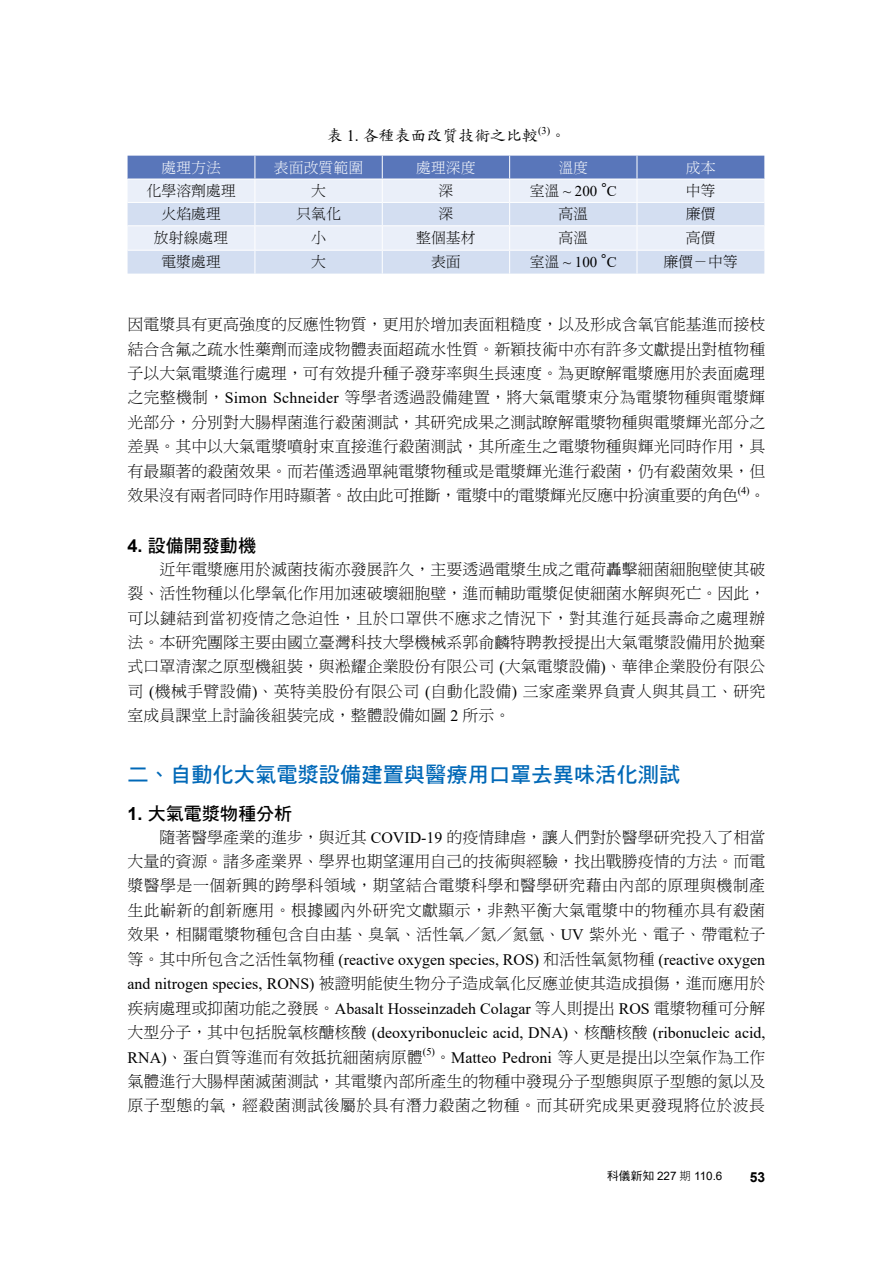
<style>
.page{position:relative;width:893px;height:1263px;background:#fff}
.page>*{position:absolute;margin:0;border:0;box-sizing:border-box;transform-origin:0 0}
.t1{font:21.3px "DF Hei Std W7";color:#0068b7}
.t2{font:18px "DF Hei Std W7";color:#000}
.t3{font:15.9px/24.5px "DF Ming Std W3";letter-spacing:.005em;color:#000;text-align:justify}
.t4{font:15.9px/24.5px "Times New Roman";color:#000}
.t5{font:15.9px "DF Kai Shu Std W5";color:#000}
.t6{font:14.85px "DF Ming Std W3";color:#000}
.t7{font:14.85px "DF Ming Std W3";color:#fff}
.t8{font:14.85px "Times New Roman";color:#000}
.t9{font:700 13.8px "Arial";color:#000}
.t10{font:11.7px "Arial";color:#000}
.t11{font:10.35px "Times New Roman";color:#000}
.s1{font-family:"Times New Roman"}
.s2{font-family:"DF Ming Std W3"}
.s3{font-family:"Arial"}
.s4{font-family:"Arial";font-weight:700}
.s5{font-family:"DF Hei Std W5"}
.s6{font-family:"DF Hei Std W3"}
</style>
<div class="page">
<svg style="left:128px;top:156px;width:636px;height:118px;background:#c6d2ea"></svg>
<p class="t5" style="left:327px;top:127px;width:213px">表 <span class="s1">1.</span> 各種表面改質技術之比較</p>
<p class="t11" style="left:538px;top:123px;width:14px">(3)</p>
<p class="t5" style="left:550px;top:127px;width:17px">。</p>
<p class="t7" style="left:161px;top:159px;width:61px">處理方法</p>
<p class="t7" style="left:274px;top:159px;width:91px">表面改質範圍</p>
<p class="t7" style="left:416px;top:159px;width:61px">處理深度</p>
<p class="t7" style="left:558px;top:159px;width:31px">溫度</p>
<p class="t7" style="left:686px;top:159px;width:31px">成本</p>
<p class="t6" style="left:147px;top:183px;width:91px">化學溶劑處理</p>
<p class="t6" style="left:311px;top:183px;width:16px">大</p>
<p class="t6" style="left:438px;top:183px;width:16px">深</p>
<p class="t8" style="left:530px;top:181px;width:89px"><span class="s2">室溫</span> ~ 200 <span class="s3">°</span>C</p>
<p class="t6" style="left:686px;top:183px;width:31px">中等</p>
<p class="t6" style="left:161px;top:206px;width:61px">火焰處理</p>
<p class="t6" style="left:296px;top:206px;width:46px">只氧化</p>
<p class="t6" style="left:438px;top:206px;width:16px">深</p>
<p class="t6" style="left:558px;top:206px;width:31px">高溫</p>
<p class="t6" style="left:686px;top:206px;width:31px">廉價</p>
<p class="t6" style="left:154px;top:230px;width:76px">放射線處理</p>
<p class="t6" style="left:311px;top:230px;width:16px">小</p>
<p class="t6" style="left:416px;top:230px;width:61px">整個基材</p>
<p class="t6" style="left:558px;top:230px;width:31px">高溫</p>
<p class="t6" style="left:686px;top:230px;width:31px">高價</p>
<p class="t6" style="left:161px;top:254px;width:61px">電漿處理</p>
<p class="t6" style="left:311px;top:254px;width:16px">大</p>
<p class="t6" style="left:431px;top:254px;width:31px">表面</p>
<p class="t8" style="left:530px;top:252px;width:89px"><span class="s2">室溫</span> ~ 100 <span class="s3">°</span>C</p>
<p class="t6" style="left:663px;top:254px;width:76px">廉價－中等</p>
<p class="t3" style="left:128px;top:312px;width:639px">因電漿具有更高強度的反應性物質，更用於增加表面粗糙度，以及形成含氧官能基進而接枝結合含氟之疏水性藥劑而達成物體表面超疏水性質。新穎技術中亦有許多文獻提出對植物種子以大氣電漿進行處理，可有效提升種子發芽率與生長速度。為更瞭解電漿應用於表面處理之完整機制，<span class="s1">Simon Schneider</span> 等學者透過設備建置，將大氣電漿束分為電漿物種與電漿輝光部分，分別對大腸桿菌進行殺菌測試，其研究成果之測試瞭解電漿物種與電漿輝光部分之差異。其中以大氣電漿噴射束直接進行殺菌測試，其所產生之電漿物種與輝光同時作用，具有最顯著的殺菌效果。而若僅透過單純電漿物種或是電漿輝光進行殺菌，仍有殺菌效果，但效果沒有兩者同時作用時顯著。故由此可推斷，電漿中的電漿輝光反應中扮演重要的角色</p>
<p class="t11" style="left:738px;top:483px;width:13px">(4)</p>
<p class="t3" style="left:749px;top:483px;width:17px">。</p>
<p class="t2" style="left:128px;top:536px;width:130px"><span class="s4">4.</span> 設備開發動機</p>
<p class="t3" style="left:128px;top:556px;width:639px;text-indent:32px">近年電漿應用於滅菌技術亦發展許久，主要透過電漿生成之電荷轟擊細菌細胞壁使其破裂、活性物種以化學氧化作用加速破壞細胞壁，進而輔助電漿促使細菌水解與死亡。因此，可以鏈結到當初疫情之急迫性，且於口罩供不應求之情況下，對其進行延長壽命之處理辦法。本研究團隊主要由國立臺灣科技大學機械系郭俞麟特聘教授提出大氣電漿設備用於拋棄式口罩清潔之原型機組裝，與淞耀企業股份有限公司 <span class="s1">(</span>大氣電漿設備<span class="s1">)</span>、華律企業股份有限公司 <span class="s1">(</span>機械手臂設備<span class="s1">)</span>、英特美股份有限公司 <span class="s1">(</span>自動化設備<span class="s1">)</span> 三家產業界負責人與其員工、研究室成員課堂上討論後組裝完成，整體設備如圖 <span class="s1">2</span> 所示。</p>
<h1 class="t1" style="left:128px;top:763px;width:554px">二、自動化大氣電漿設備建置與醫療用口罩去異味活化測試</h1>
<p class="t2" style="left:128px;top:804px;width:166px"><span class="s4">1.</span> 大氣電漿物種分析</p>
<p class="t3" style="left:128px;top:824px;width:639px;text-indent:32px">隨著醫學產業的進步，與近其 <span class="s1">COVID-19</span> 的疫情肆虐，讓人們對於醫學研究投入了相當大量的資源。諸多產業界、學界也期望運用自己的技術與經驗，找出戰勝疫情的方法。而電漿醫學是一個新興的跨學科領域，期望結合電漿科學和醫學研究藉由內部的原理與機制產生此嶄新的創新應用。根據國內外研究文獻顯示，非熱平衡大氣電漿中的物種亦具有殺菌效果，相關電漿物種包含自由基、臭氧、活性氧／氮／氮氫、<span class="s1">UV</span> 紫外光、電子、帶電粒子</p>
<p class="t4" style="left:128px;top:947px;width:639px"><span class="s2">等。其中所包含之活性氧物種</span> (reactive oxygen species, ROS) <span class="s2">和活性氧氮物種</span> (reactive oxygen</p>
<p class="t3" style="left:128px;top:971px;width:639px"><span class="s1">and nitrogen species, RONS)</span> 被證明能使生物分子造成氧化反應並使其造成損傷，進而應用於</p>
<p class="t4" style="left:128px;top:995px;width:639px"><span class="s2">疾病處理或抑菌功能之發展。</span>Abasalt Hosseinzadeh Colagar <span class="s2">等人則提出</span> ROS <span class="s2">電漿物種可分解大型分子，其中包括脫氧核醣核酸</span> (deoxyribonucleic acid, DNA)<span class="s2">、核醣核酸</span> (ribonucleic acid,</p>
<p class="t3" style="left:128px;top:1044px;width:297px"><span class="s1">RNA)</span>、蛋白質等進而有效抵抗細菌病原體</p>
<p class="t11" style="left:423px;top:1044px;width:14px">(5)</p>
<p class="t3" style="left:128px;top:1044px;width:639px;text-indent:307px">。<span class="s1">Matteo Pedroni</span> 等人更是提出以空氣作為工作氣體進行大腸桿菌滅菌測試，其電漿內部所產生的物種中發現分子型態與原子型態的氮以及原子型態的氧，經殺菌測試後屬於具有潛力殺菌之物種。而其研究成果更發現將位於波長</p>
<p class="t10" style="left:607px;top:1168px;width:117px"><span class="s5">科儀新知</span> 227 <span class="s6">期</span> 110.6</p>
<p class="t9" style="left:750px;top:1167px;width:17px">53</p>
</div>
